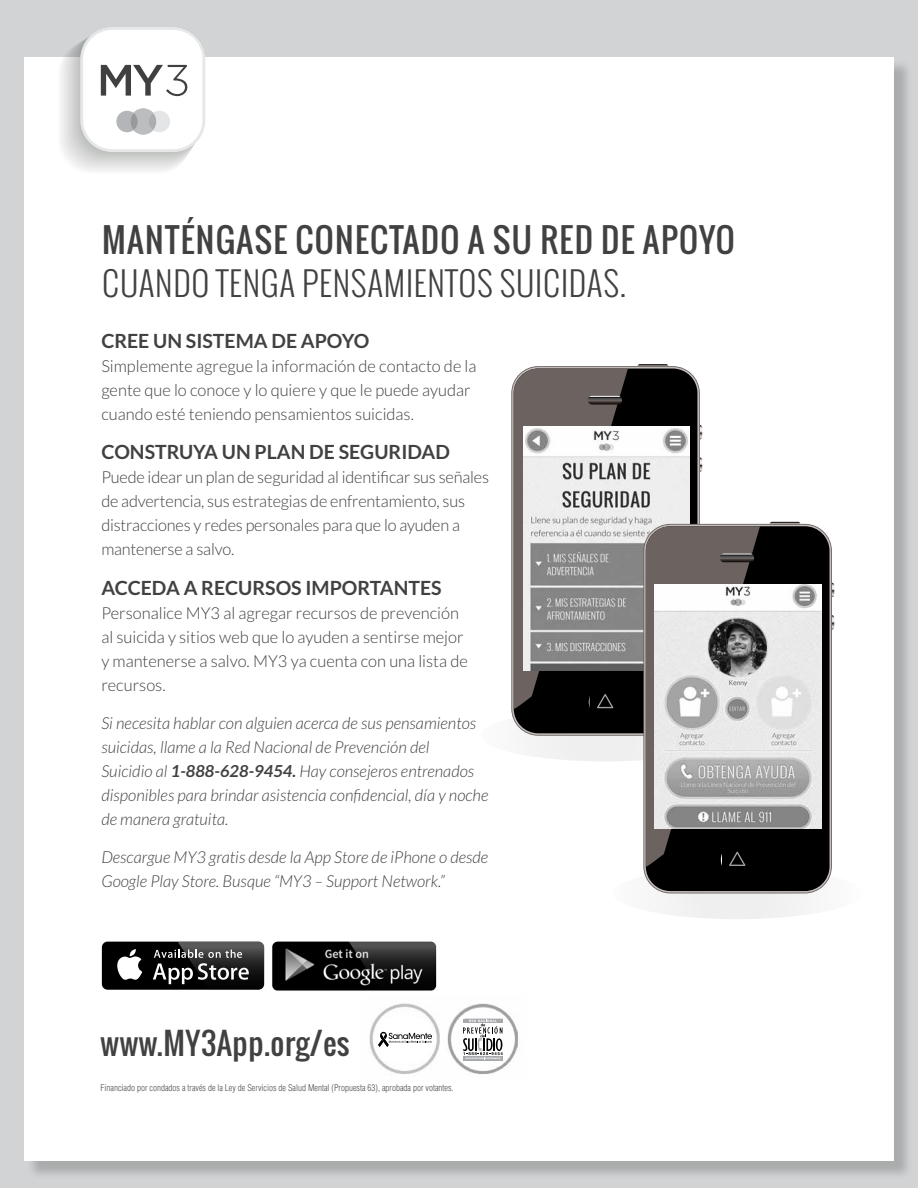
<style>
.page{position:relative;width:918px;height:1188px;background:#d1d3d4}
.page>*{position:absolute;margin:0;border:0;box-sizing:border-box;transform-origin:0 0}
.t1{font:33px "Oswald";letter-spacing:.04em;color:#414142}
.t2{font:300 33px "Oswald";letter-spacing:.02em;color:#414142}
.t3{font:30px "Oswald";letter-spacing:.02em;color:#414142}
.t4{font:700 19.5px "Lato";color:#414142}
.t5{font:300 16.5px/24px "Lato";color:#414142}
.t6{font:italic 300 16.5px/24px "Lato";color:#414142}
.t7{font:300 condensed 9px "Helvetica LT Std";color:#4d4d4f}
.s1{font-weight:700}
</style>
<div class="page">
<div style="left:26px;top:59px;width:887px;height:1121px;background:#000;opacity:.19"></div>
<div style="left:24px;top:57px;width:870px;height:1104px;background:#fff"></div>
<div style="left:82px;top:28px;width:122px;height:123px;background:#fff;border-radius:31px"></div>
<div style="left:80px;top:27px;width:125px;height:125px;border:3px solid #e6e7e8;border-radius:31px"></div>
<svg style="left:61px;top:33px;width:138px;height:138px"></svg>
<img style="left:272px;top:941px;width:165px;height:50px">
<div style="left:103px;top:943px;width:160px;height:46px;background:#000;border-radius:5px"></div>
<svg style="left:117px;top:949px;width:25px;height:31px"></svg>
<svg style="left:153px;top:942px;width:111px;height:48px"></svg>
<svg style="left:511px;top:364px;width:324px;height:555px"></svg>
<img style="left:655px;top:584px;width:166px;height:245px">
<img style="left:369px;top:1003px;width:71px;height:71px">
<img style="left:447px;top:1003px;width:45px;height:46px">
<div style="left:383px;top:1018px;width:45px;height:42px;background:#fff"></div>
<img style="left:449px;top:1005px;width:69px;height:69px">
<svg style="left:463px;top:1019px;width:40px;height:1px"></svg>
<svg style="left:463px;top:1020px;width:40px;height:40px"></svg>
<svg style="left:378px;top:1032px;width:54px;height:15px"></svg>
<h1 class="t1" style="left:102px;top:215px;width:634px">MANTÉNGASE CONECTADO A SU RED DE APOYO</h1>
<h1 class="t2" style="left:102px;top:261px;width:526px">CUANDO TENGA PENSAMIENTOS SUICIDAS.</h1>
<p class="t4" style="left:101px;top:330px;width:270px">CREE UN SISTEMA DE APOYO</p>
<p class="t5" style="left:101px;top:354px;width:377px">Simplemente agregue la información de contacto de la gente que lo conoce y lo quiere y que le puede ayudar cuando esté teniendo pensamientos suicidas.</p>
<p class="t4" style="left:101px;top:441px;width:350px">CONSTRUYA UN PLAN DE SEGURIDAD</p>
<p class="t5" style="left:101px;top:466px;width:389px">Puede idear un plan de seguridad al identificar sus señales de advertencia, sus estrategias de enfrentamiento, sus distracciones y redes personales para que lo ayuden a mantenerse a salvo.</p>
<p class="t4" style="left:101px;top:577px;width:342px">ACCEDA A RECURSOS IMPORTANTES</p>
<p class="t5" style="left:101px;top:601px;width:368px">Personalice MY3 al agregar recursos de prevención al suicida y sitios web que lo ayuden a sentirse mejor y mantenerse a salvo. MY3 ya cuenta con una lista de recursos.</p>
<p class="t6" style="left:101px;top:712px;width:389px">Si necesita hablar con alguien acerca de sus pensamientos suicidas, llame a la Red Nacional de Prevención del<br>Suicidio al <span class="s1">1-888-628-9454.</span> Hay consejeros entrenados disponibles para brindar asistencia confidencial, día y noche de manera gratuita.</p>
<p class="t6" style="left:101px;top:846px;width:388px">Descargue MY3 gratis desde la App Store de iPhone o desde<br>Google Play Store. Busque “MY3 – Support Network.”</p>
<h2 class="t3" style="left:101px;top:1021px;width:251px">www.MY3App.org/es</h2>
<p class="t7" style="left:101px;top:1082px;width:355px">Financiado por condados a través de la Ley de Servicios de Salud Mental (Propuesta 63), aprobada por votantes.</p>
</div>
